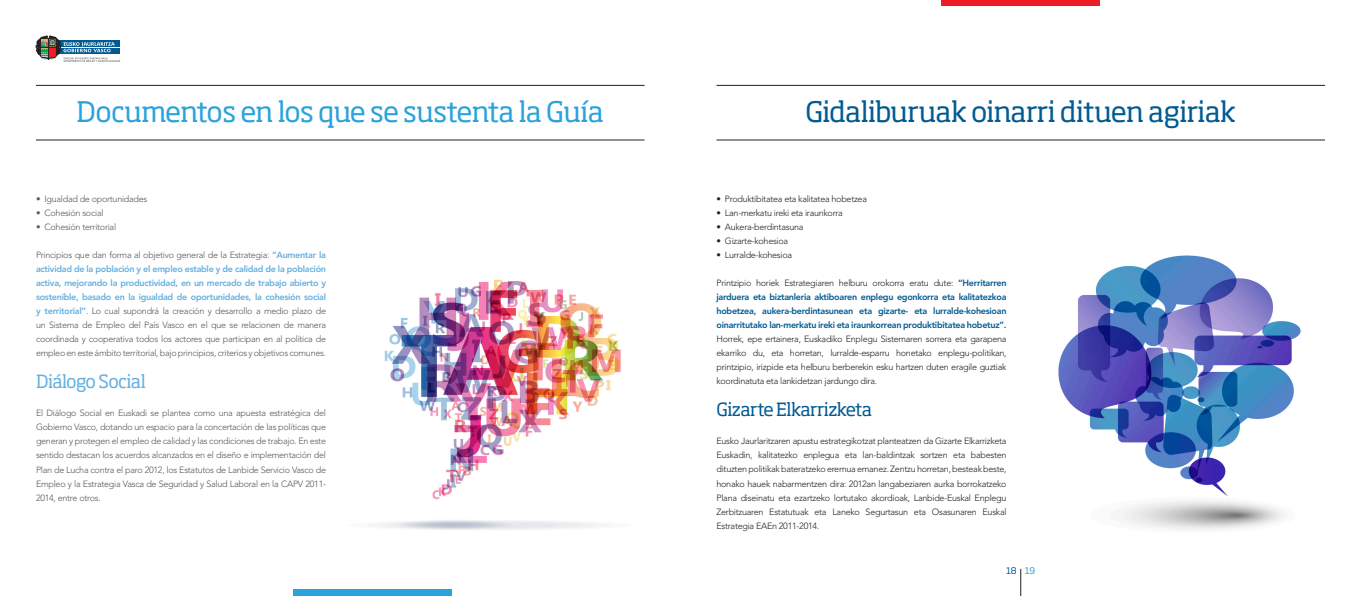
<style>
.page{position:relative;width:1361px;height:596px;background:#fff}
.page>*{position:absolute;margin:0;border:0;box-sizing:border-box;transform-origin:0 0}
.t1{font:28px "Soho Pro";letter-spacing:-.03em;color:#2aa2db}
.t2{font:28px "Soho Pro";letter-spacing:-.02em;color:#015a92}
.t3{font:18px "Soho Pro";letter-spacing:-.03em;color:#015a92}
.t4{font:18px "Soho Pro";letter-spacing:-.03em;color:#64b0e1}
.t5{font:300 9px/14px "Avenir";letter-spacing:-.03em;color:#57585a;text-align:justify}
.t6{font:300 9px/14px "Avenir";letter-spacing:-.03em;color:#231f20;text-align:justify}
.t7{font:800 9px/14px "Avenir";letter-spacing:-.03em;color:#015a92;text-align:justify}
.t8{font:9px "Soho Pro";color:#015a92}
.s1{font-weight:800;color:#64b0e1}
.s2{font-weight:300;color:#231f20}
.s3{color:#2aa2db}
</style>
<div class="page">
<svg style="left:36px;top:36px;width:85px;height:26px"></svg>
<hr style="left:36px;top:140px;width:608px;height:1px;background:#231f20">
<hr style="left:36px;top:85px;width:608px;height:1px;background:#231f20">
<div style="left:293px;top:589px;width:158px;height:6px;background:#2aa2db"></div>
<img style="left:380px;top:279px;width:241px;height:251px">
<hr style="left:716px;top:140px;width:609px;height:1px;background:#231f20">
<hr style="left:716px;top:85px;width:609px;height:1px;background:#231f20">
<svg style="left:1020px;top:568px;width:1px;height:27px"></svg>
<div style="left:941px;top:0;width:159px;height:6px;background:#ee1d23"></div>
<img style="left:1058px;top:255px;width:243px;height:275px">
<h1 class="t1" style="left:76px;top:92px;width:529px">Documentos en los que se sustenta la Guía</h1>
<p class="t5" style="left:36px;top:192px;width:113px">• Igualdad de oportunidades</p>
<p class="t5" style="left:36px;top:206px;width:69px">• Cohesión social</p>
<p class="t5" style="left:36px;top:220px;width:82px">• Cohesión territorial</p>
<p class="t5" style="left:36px;top:248px;width:292px">Principios que dan forma al objetivo general de la Estrategia: <span class="s1">“Aumentar la actividad de la población y el empleo estable y de calidad de la población activa, mejorando la productividad, en un mercado de trabajo abierto y sostenible, basado en la igualdad de oportunidades, la cohesión social y territorial”</span>. Lo cual supondrá la creación y desarrollo a medio plazo de un Sistema de Empleo del País Vasco en el que se relacionen de manera coordinada y cooperativa todos los actores que participan en al política de empleo en este ámbito territorial, bajo principios, criterios y objetivos comunes.</p>
<h2 class="t4" style="left:36px;top:369px;width:111px">Diálogo Social</h2>
<p class="t5" style="left:36px;top:406px;width:292px">El Diálogo Social en Euskadi se plantea como una apuesta estratégica del Gobierno Vasco, dotando un espacio para la concertación de las políticas que generan y protegen el empleo de calidad y las condiciones de trabajo. En este sentido destacan los acuerdos alcanzados en el diseño e implementación del Plan de Lucha contra el paro 2012, los Estatutos de Lanbide Servicio Vasco de Empleo y la Estrategia Vasca de Seguridad y Salud Laboral en la CAPV 2011- 2014, entre otros.</p>
<h1 class="t2" style="left:805px;top:92px;width:432px">Gidaliburuak oinarri dituen agiriak</h1>
<p class="t6" style="left:716px;top:192px;width:152px">• Produktibitatea eta kalitatea hobetzea</p>
<p class="t6" style="left:716px;top:206px;width:128px">• Lan-merkatu ireki eta iraunkorra</p>
<p class="t6" style="left:716px;top:220px;width:88px">• Aukera-berdintasuna</p>
<p class="t6" style="left:716px;top:234px;width:73px">• Gizarte-kohesioa</p>
<p class="t6" style="left:716px;top:248px;width:77px">• Lurralde-kohesioa</p>
<p class="t7" style="left:716px;top:276px;width:291px"><span class="s2">Printzipio horiek Estrategiaren helburu orokorra eratu dute:</span> “Herritarren jarduera eta biztanleria aktiboaren enplegu egonkorra eta kalitatezkoa hobetzea, aukera-berdintasunean eta gizarte- eta lurralde-kohesioan oinarritutako lan-merkatu ireki eta iraunkorrean produktibitatea hobetuz”.</p>
<p class="t6" style="left:716px;top:332px;width:291px">Horrek, epe ertainera, Euskadiko Enplegu Sistemaren sorrera eta garapena ekarriko du, eta horretan, lurralde-esparru honetako enplegu-politikan, printzipio, irizpide eta helburu berberekin esku hartzen duten eragile guztiak koordinatuta eta lankidetzan jardungo dira.</p>
<h2 class="t3" style="left:716px;top:397px;width:157px">Gizarte Elkarrizketa</h2>
<p class="t6" style="left:716px;top:434px;width:292px">Eusko Jaurlaritzaren apustu estrategikotzat planteatzen da Gizarte Elkarrizketa Euskadin, kalitatezko enplegua eta lan-baldintzak sortzen eta babesten dituzten politikak bateratzeko eremua emanez. Zentzu horretan, besteak beste, honako hauek nabarmentzen dira: 2012an langabeziaren aurka borrokatzeko Plana diseinatu eta ezartzeko lortutako akordioak, Lanbide-Euskal Enplegu Zerbitzuaren Estatutuak eta Laneko Segurtasun eta Osasunaren Euskal Estrategia EAEn 2011-2014.</p>
<p class="t8" style="left:1006px;top:564px;width:31px">18 <span class="s3">19</span></p>
</div>
